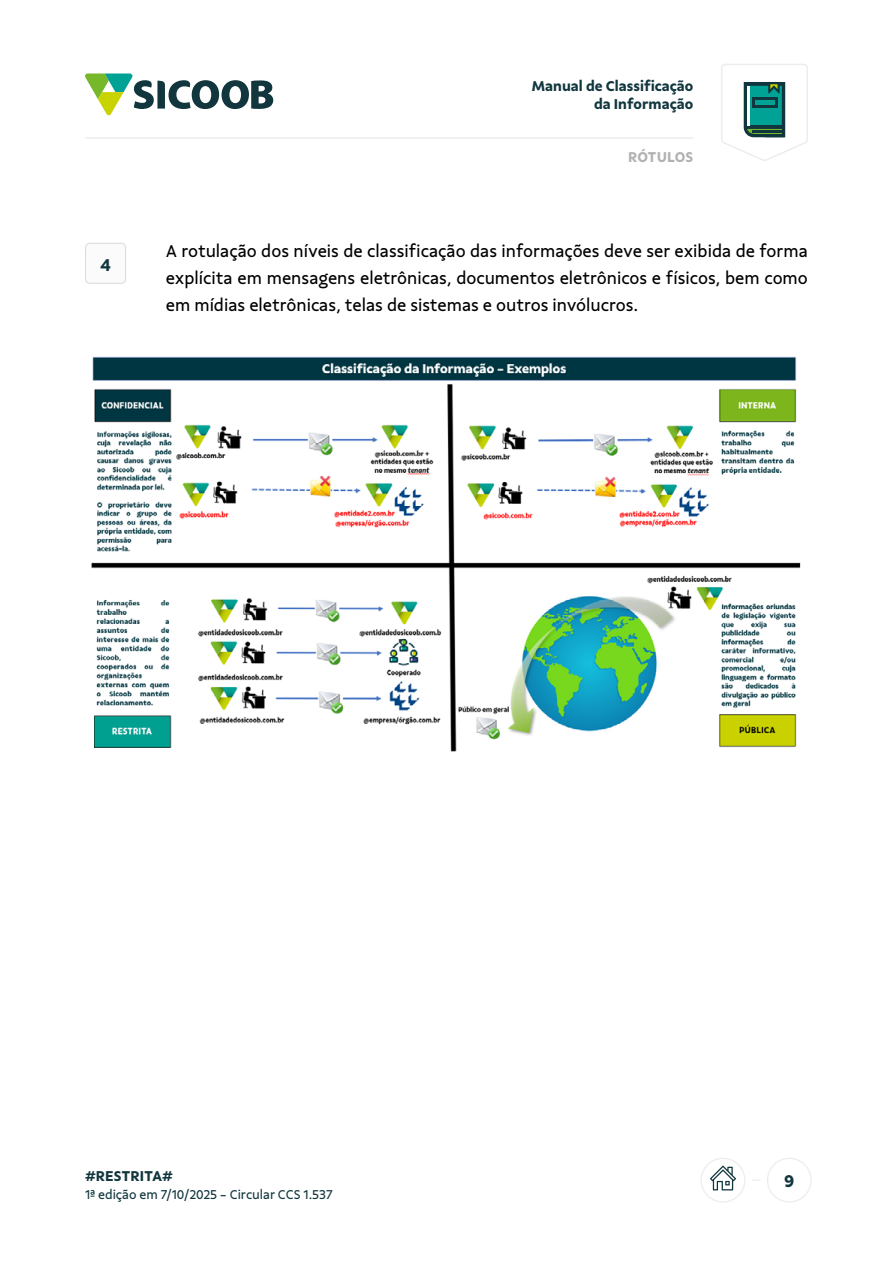
<style>
.page{position:relative;width:893px;height:1263px;background:#fff}
.page>*{position:absolute;margin:0;border:0;box-sizing:border-box;transform-origin:0 0}
.t1{font:18px/27px "Sicoob Sans";color:#000;text-align:justify}
.t2{font:700 18px "Sicoob Sans";color:#11363e}
.t3{font:700 15px/18px "Sicoob Sans";color:#11363e;text-align:right}
.t4{font:700 15px "Sicoob Sans";letter-spacing:-.01em;color:#b3b2b2}
.t5{font:13.5px "Sicoob Sans";color:#11363e}
</style>
<div class="page">
<svg style="left:710px;top:1166px;width:26px;height:24px"></svg>
<div style="left:701px;top:1158px;width:44px;height:44px;border:1px solid #ededed;border-radius:50%"></div>
<div style="left:767px;top:1158px;width:45px;height:44px;border:1px solid #ededed;border-radius:50%"></div>
<hr style="left:85px;top:137px;width:608px;height:2px;background:#ededed">
<svg style="left:721px;top:64px;width:87px;height:97px"></svg>
<svg style="left:85px;top:73px;width:188px;height:42px"></svg>
<img style="left:91px;top:356px;width:710px;height:396px">
<div style="left:86px;top:243px;width:40px;height:40px;background:#fbfbfb;border-radius:4px"></div>
<div style="left:85px;top:243px;width:41px;height:41px;border:1px solid #dadada;border-radius:4px"></div>
<p class="t3" style="left:531px;top:77px;width:163px">Manual de Classificação da Informação</p>
<p class="t2" style="left:100px;top:254px;width:12px">4</p>
<p class="t4" style="left:628px;top:148px;width:67px">Rótulos</p>
<p class="t1" style="left:166px;top:237px;width:644px">A rotulação dos níveis de classificação das informações deve ser exibida de forma explícita em mensagens eletrônicas, documentos eletrônicos e físicos, bem como em mídias eletrônicas, telas de sistemas e outros invólucros.</p>
<p class="t3" style="left:85px;top:1167px;width:90px">#RESTRITA#</p>
<p class="t5" style="left:85px;top:1186px;width:249px">1ª edição em 7/10/2025 - Circular CCS 1.537</p>
<p class="t2" style="left:784px;top:1169px;width:12px">9</p>
</div>
